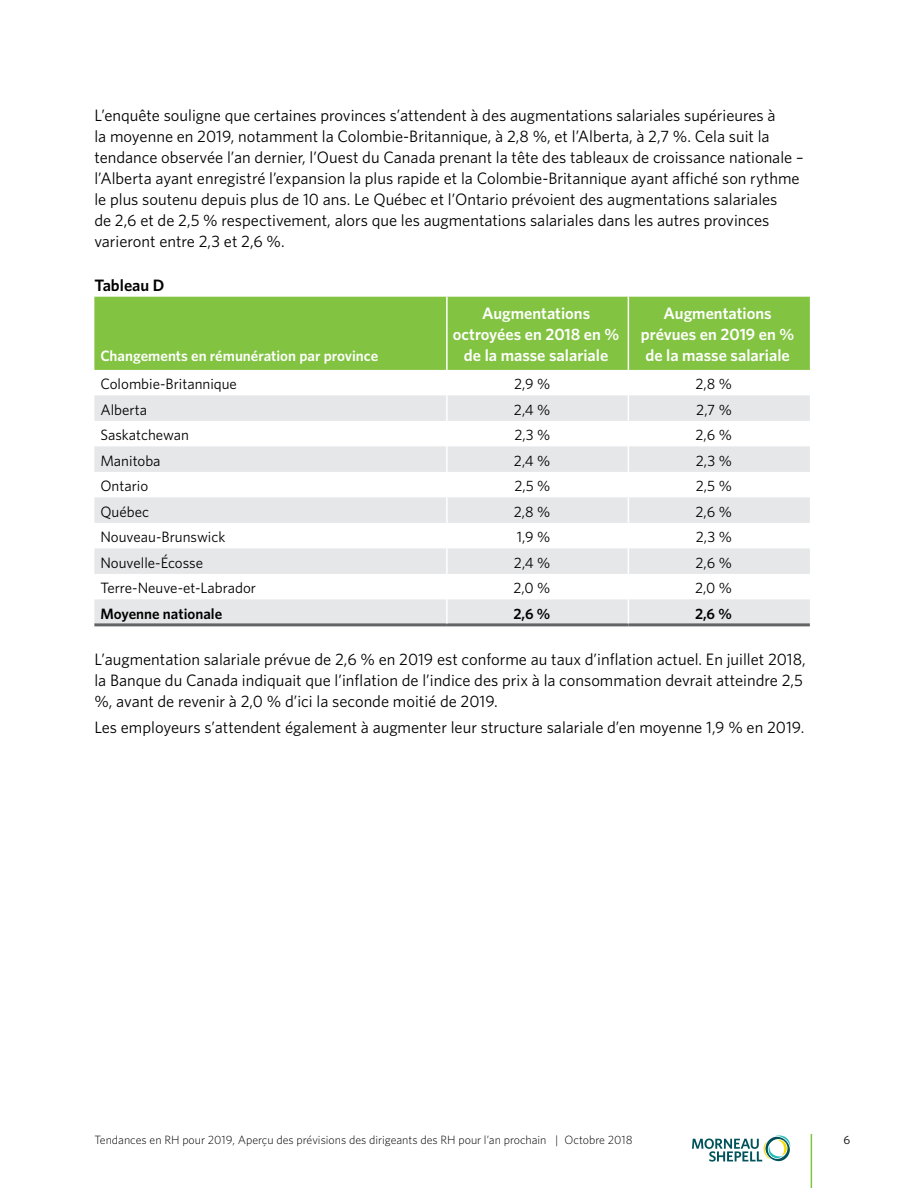
<style>
.page{position:relative;width:918px;height:1188px;background:#fff}
.page>*{position:absolute;margin:0;border:0;box-sizing:border-box;transform-origin:0 0}
.t1{font:16.5px/21px "Whitney";color:#000}
.t2{font:600 16.5px/21px "Whitney";color:#fff;text-align:center}
.t3{font:600 16.5px "Whitney";color:#000}
.t4{font:15px "Whitney";color:#000}
.t5{font:600 15px "Whitney";color:#fff}
.t6{font:600 15px "Whitney";color:#000}
.t7{font:300 12px "Whitney";color:#000}
.t8{font:12px "Whitney";color:#000}
</style>
<div class="page">
<hr style="left:811px;top:1134px;width:1px;height:54px;background:#82c341">
<svg style="left:692px;top:1135px;width:98px;height:27px"></svg>
<div style="left:94px;top:297px;width:716px;height:73px;background:#82c341"></div>
<svg style="left:94px;top:395px;width:716px;height:228px;fill:#e6e7e8"></svg>
<hr style="left:446px;top:297px;width:2px;height:73px;background:#fff">
<hr style="left:628px;top:297px;width:1px;height:73px;background:#fff">
<hr style="left:94px;top:623px;width:353px;height:3px;background:#636466">
<hr style="left:447px;top:623px;width:181px;height:3px;background:#636466">
<hr style="left:628px;top:623px;width:182px;height:3px;background:#636466">
<hr style="left:446px;top:395px;width:2px;height:26px;background:#fff">
<hr style="left:446px;top:421px;width:2px;height:25px;background:#fff">
<hr style="left:446px;top:446px;width:2px;height:26px;background:#fff">
<hr style="left:446px;top:472px;width:2px;height:25px;background:#fff">
<hr style="left:446px;top:497px;width:2px;height:26px;background:#fff">
<hr style="left:446px;top:523px;width:2px;height:25px;background:#fff">
<hr style="left:446px;top:548px;width:2px;height:26px;background:#fff">
<hr style="left:446px;top:574px;width:2px;height:25px;background:#fff">
<hr style="left:446px;top:599px;width:2px;height:24px;background:#fff">
<svg style="left:628px;top:395px;width:1px;height:228px"></svg>
<p class="t1" style="left:94px;top:105px;width:711px">L’enquête souligne que certaines provinces s’attendent à des augmentations salariales supérieures à<br>la moyenne en 2019, notamment la Colombie-Britannique, à 2,8 %, et l’Alberta, à 2,7 %. Cela suit la tendance observée l’an dernier, l’Ouest du Canada prenant la tête des tableaux de croissance nationale – l’Alberta ayant enregistré l’expansion la plus rapide et la Colombie-Britannique ayant affiché son rythme le plus soutenu depuis plus de 10 ans. Le Québec et l’Ontario prévoient des augmentations salariales<br>de 2,6 et de 2,5 % respectivement, alors que les augmentations salariales dans les autres provinces varieront entre 2,3 et 2,6 %.</p>
<p class="t3" style="left:94px;top:275px;width:72px">Tableau D</p>
<p class="t5" style="left:100px;top:346px;width:279px">Changements en rémunération par province</p>
<p class="t2" style="left:453px;top:302px;width:168px">Augmentations octroyées en 2018 en % de la masse salariale</p>
<p class="t2" style="left:641px;top:302px;width:155px">Augmentations prévues en 2019 en % de la masse salariale</p>
<p class="t4" style="left:100px;top:374px;width:138px">Colombie-Britannique</p>
<p class="t4" style="left:514px;top:374px;width:38px">2,9 %</p>
<p class="t4" style="left:695px;top:374px;width:38px">2,8 %</p>
<p class="t4" style="left:100px;top:400px;width:48px">Alberta</p>
<p class="t4" style="left:514px;top:400px;width:38px">2,4 %</p>
<p class="t4" style="left:696px;top:400px;width:37px">2,7 %</p>
<p class="t4" style="left:100px;top:425px;width:90px">Saskatchewan</p>
<p class="t4" style="left:514px;top:425px;width:38px">2,3 %</p>
<p class="t4" style="left:696px;top:425px;width:38px">2,6 %</p>
<p class="t4" style="left:100px;top:451px;width:62px">Manitoba</p>
<p class="t4" style="left:514px;top:451px;width:38px">2,4 %</p>
<p class="t4" style="left:696px;top:451px;width:38px">2,3 %</p>
<p class="t4" style="left:100px;top:476px;width:49px">Ontario</p>
<p class="t4" style="left:514px;top:476px;width:37px">2,5 %</p>
<p class="t4" style="left:696px;top:476px;width:37px">2,5 %</p>
<p class="t4" style="left:100px;top:502px;width:50px">Québec</p>
<p class="t4" style="left:514px;top:502px;width:38px">2,8 %</p>
<p class="t4" style="left:696px;top:502px;width:38px">2,6 %</p>
<p class="t4" style="left:100px;top:527px;width:127px">Nouveau-Brunswick</p>
<p class="t4" style="left:517px;top:527px;width:35px">1,9 %</p>
<p class="t4" style="left:696px;top:527px;width:38px">2,3 %</p>
<p class="t4" style="left:100px;top:553px;width:104px">Nouvelle-Écosse</p>
<p class="t4" style="left:514px;top:553px;width:38px">2,4 %</p>
<p class="t4" style="left:696px;top:553px;width:38px">2,6 %</p>
<p class="t4" style="left:100px;top:578px;width:157px">Terre-Neuve-et-Labrador</p>
<p class="t4" style="left:514px;top:578px;width:38px">2,0 %</p>
<p class="t4" style="left:695px;top:578px;width:38px">2,0 %</p>
<p class="t6" style="left:100px;top:604px;width:123px">Moyenne nationale</p>
<p class="t6" style="left:514px;top:604px;width:38px">2,6 %</p>
<p class="t6" style="left:695px;top:604px;width:38px">2,6 %</p>
<p class="t1" style="left:94px;top:648px;width:713px">L’augmentation salariale prévue de 2,6 % en 2019 est conforme au taux d’inflation actuel. En juillet 2018, la Banque du Canada indiquait que l’inflation de l’indice des prix à la consommation devrait atteindre 2,5 %, avant de revenir à 2,0 % d’ici la seconde moitié de 2019.</p>
<p class="t1" style="left:94px;top:716px;width:711px">Les employeurs s’attendent également à augmenter leur structure salariale d’en moyenne 1,9 % en 2019.</p>
<p class="t7" style="left:94px;top:1131px;width:540px">Tendances en RH pour 2019, Aperçu des prévisions des dirigeants des RH pour l’an prochain | Octobre 2018</p>
<p class="t8" style="left:844px;top:1131px;width:8px">6</p>
</div>
